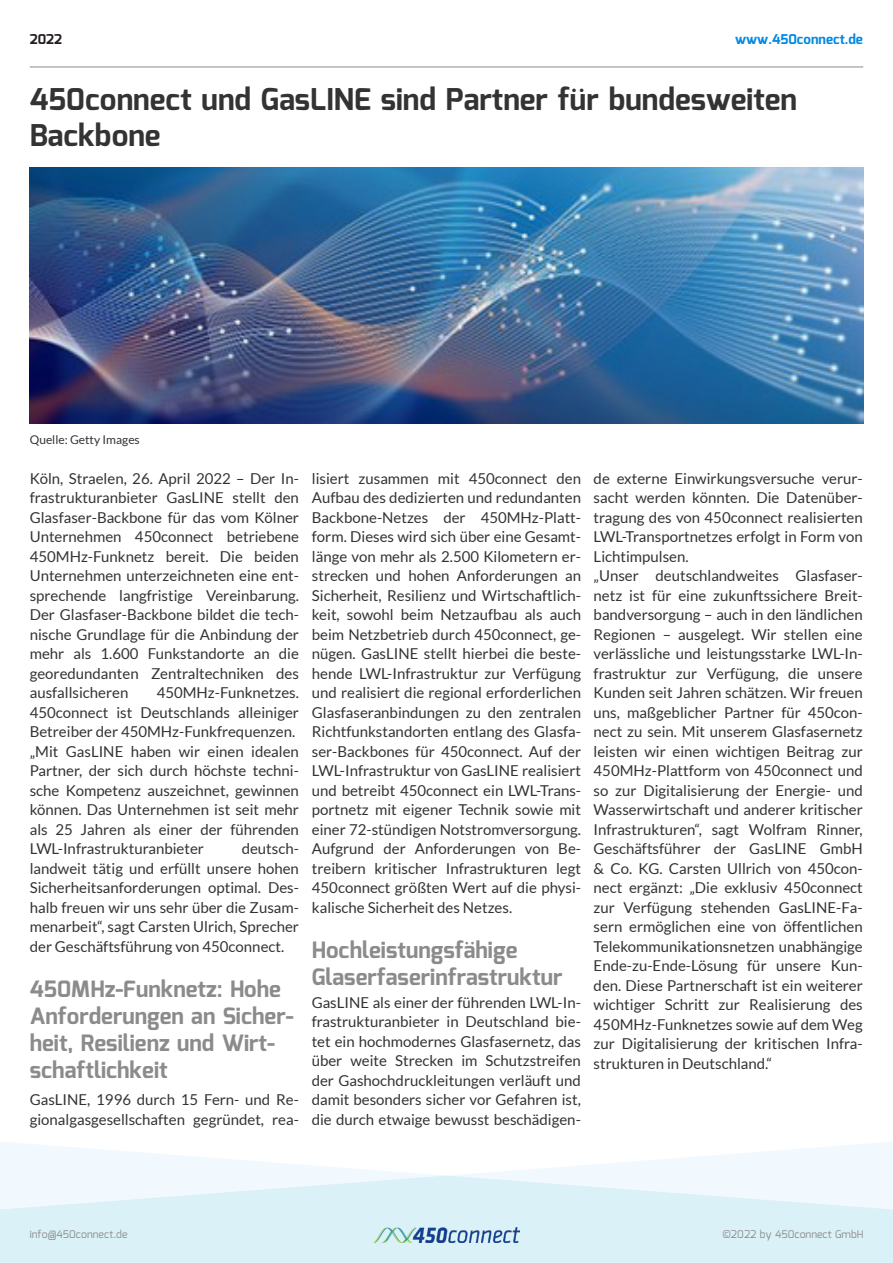
<style>
.page{position:relative;width:893px;height:1263px;background:#fff}
.page>*{position:absolute;margin:0;border:0;box-sizing:border-box;transform-origin:0 0}
.t1{font:700 30px/36px "Mina";color:#333}
.t2{font:700 22.5px/27px "Mina";color:#8b8b8b}
.t3{font:15px/19.5px "Lato";color:#333;text-align:justify}
.t4{font:700 13.5px "Mina";color:#0089e2}
.t5{font:700 13.5px "Mina";color:#231f20}
.t6{font:12px "Lato";color:#333}
.t7{font:10.5px "Mina";color:#8b8b8b}
</style>
<div class="page">
<svg style="left:0;top:1142px;width:893px;height:33px"></svg>
<svg style="left:0;top:1175px;width:893px;height:88px;fill:#daf1f7"></svg>
<img style="left:373px;top:1228px;width:147px;height:14px">
<hr style="left:30px;top:67px;width:833px;height:1px;background:#8b8b8b">
<img style="left:30px;top:167px;width:833px;height:257px">
<p class="t5" style="left:30px;top:32px;width:34px">2022</p>
<p class="t4" style="left:735px;top:32px;width:130px">www.450connect.de</p>
<p class="t1" style="left:30px;top:82px;width:769px">450connect und GasLINE sind Partner für bundesweiten<br>Backbone</p>
<p class="t6" style="left:30px;top:433px;width:112px">Quelle: Getty Images</p>
<p class="t3" style="left:30px;top:468px;width:271px">Köln, Straelen, 26. April 2022 – Der In&shy;frastrukturanbieter GasLINE stellt den Glasfaser-Backbone für das vom Kölner Unternehmen 450connect betriebene 450MHz-Funknetz bereit. Die beiden Unternehmen unterzeichneten eine ent&shy;sprechende langfristige Vereinbarung.<br>Der Glasfaser-Backbone bildet die tech&shy;nische Grundlage für die Anbindung der mehr als 1.600 Funkstandorte an die georedundanten Zentraltechniken des ausfallsicheren</p>
<p class="t3" style="left:30px;top:683px;width:271px;text-indent:127px">450MHz-Funknetzes.<br>450connect ist Deutschlands alleiniger Betreiber der 450MHz-Funkfrequenzen.</p>
<p class="t3" style="left:30px;top:741px;width:271px">„Mit GasLINE haben wir einen idealen Partner, der sich durch höchste techni&shy;sche Kompetenz auszeichnet, gewinnen können. Das Unternehmen ist seit mehr als 25 Jahren als einer der führenden LWL-Infrastrukturanbieter</p>
<p class="t3" style="left:30px;top:839px;width:271px;text-indent:212px">deutsch&shy;landweit tätig und erfüllt unsere hohen Sicherheitsanforderungen optimal. Des&shy;halb freuen wir uns sehr über die Zusam&shy;menarbeit“, sagt Carsten Ulrich, Sprecher der Geschäftsführung von 450connect.</p>
<p class="t2" style="left:30px;top:976px;width:265px">450MHz-Funknetz: Hohe<br>Anforderungen an Sicher&shy;heit, Resilienz und Wirt&shy;schaftlichkeit</p>
<p class="t3" style="left:30px;top:1090px;width:271px">GasLINE, 1996 durch 15 Fern- und Re&shy;gionalgasgesellschaften gegründet, rea-</p>
<p class="t3" style="left:312px;top:468px;width:271px">lisiert zusammen mit 450connect den Aufbau des dedizierten und redundanten Backbone-Netzes der 450MHz-Platt&shy;form. Dieses wird sich über eine Gesamt&shy;länge von mehr als 2.500 Kilometern er&shy;strecken und hohen Anforderungen an Sicherheit, Resilienz und Wirtschaftlich&shy;keit, sowohl beim Netzaufbau als auch beim Netzbetrieb durch 450connect, ge&shy;nügen. GasLINE stellt hierbei die beste&shy;hende LWL-Infrastruktur zur Verfügung und realisiert die regional erforderlichen Glasfaseranbindungen zu den zentralen Richtfunkstandorten entlang des Glasfa&shy;ser-Backbones für 450connect. Auf der LWL-Infrastruktur von GasLINE realisiert und betreibt 450connect ein LWL-Trans&shy;portnetz mit eigener Technik sowie mit einer 72-stündigen Notstromversorgung.<br>Aufgrund der Anforderungen von Be&shy;treibern kritischer Infrastrukturen legt 450connect größten Wert auf die physi&shy;kalische Sicherheit des Netzes.</p>
<p class="t2" style="left:312px;top:937px;width:207px">Hochleistungsfähige</p>
<p class="t2" style="left:312px;top:964px;width:252px">Glaserfaserinfrastruktur</p>
<p class="t3" style="left:312px;top:992px;width:271px">GasLINE als einer der führenden LWL-In&shy;frastrukturanbieter in Deutschland bie&shy;tet ein hochmodernes Glasfasernetz, das über weite Strecken im Schutzstreifen der Gashochdruckleitungen verläuft und damit besonders sicher vor Gefahren ist, die durch etwaige bewusst beschädigen-</p>
<p class="t3" style="left:594px;top:468px;width:271px">de externe Einwirkungsversuche verur&shy;sacht werden könnten. Die Datenüber&shy;tragung des von 450connect realisierten LWL-Transportnetzes erfolgt in Form von Lichtimpulsen.</p>
<p class="t3" style="left:594px;top:566px;width:271px">„Unser deutschlandweites Glasfaser&shy;netz ist für eine zukunftssichere Breit&shy;bandversorgung – auch in den ländlichen Regionen – ausgelegt. Wir stellen eine verlässliche und leistungsstarke LWL-In&shy;frastruktur zur Verfügung, die unsere Kunden seit Jahren schätzen. Wir freuen uns, maßgeblicher Partner für 450con&shy;nect zu sein. Mit unserem Glasfasernetz leisten wir einen wichtigen Beitrag zur 450MHz-Plattform von 450connect und so zur Digitalisierung der Energie- und Wasserwirtschaft und anderer kritischer Infrastrukturen“, sagt Wolfram Rinner, Geschäftsführer der GasLINE GmbH &amp; Co. KG. Carsten Ullrich von 450con&shy;nect ergänzt: „Die exklusiv 450connect zur Verfügung stehenden GasLINE-Fa&shy;sern ermöglichen eine von öffentlichen Telekommunikationsnetzen unabhängige Ende-zu-Ende-Lösung für unsere Kun&shy;den. Diese Partnerschaft ist ein weiterer wichtiger Schritt zur Realisierung des 450MHz-Funknetzes sowie auf dem Weg zur Digitalisierung der kritischen Infra&shy;strukturen in Deutschland.“</p>
<p class="t7" style="left:30px;top:1227px;width:99px">info@450connect.de</p>
<p class="t7" style="left:722px;top:1227px;width:143px">©2022 by 450connect GmbH</p>
</div>
